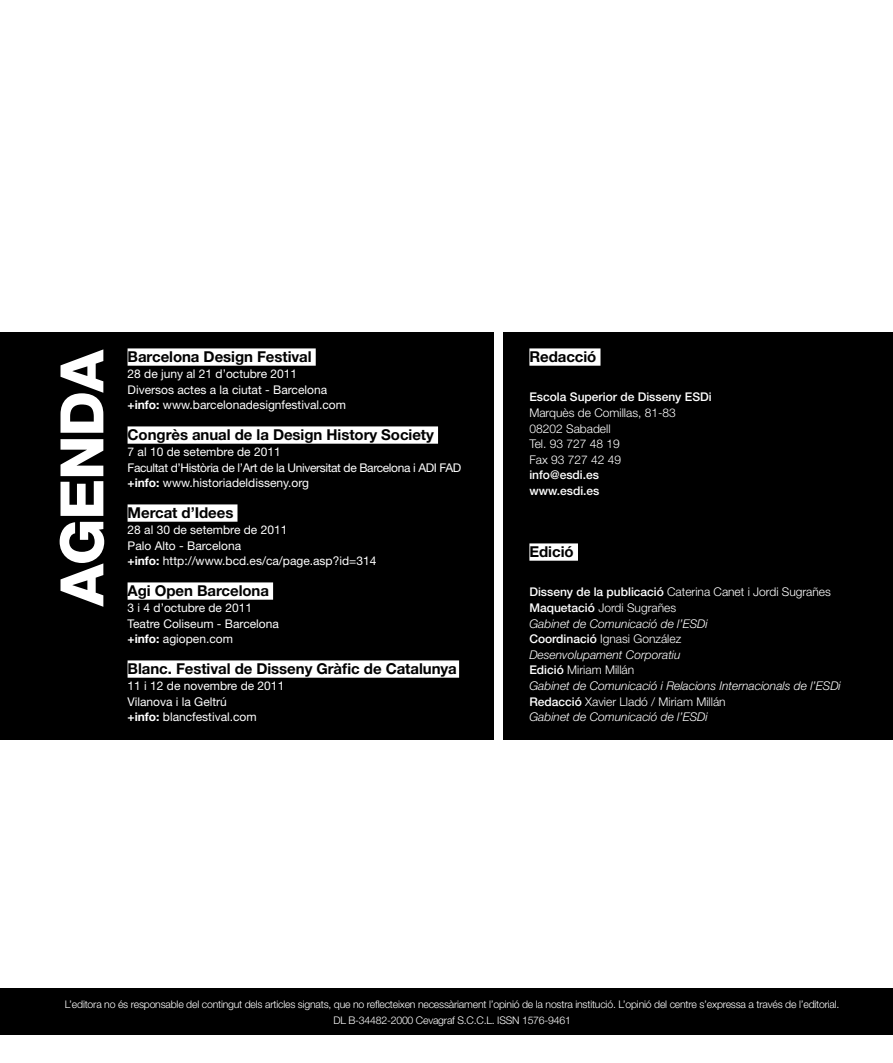
<style>
.page{position:relative;width:893px;height:1063px;background:#fff}
.page>*{position:absolute;margin:0;border:0;box-sizing:border-box;transform-origin:0 0}
.t1{font:800 60px "Helvetica Neue";color:#fff}
.t2{font:700 15px "Helvetica Neue";letter-spacing:-.005em;color:#000}
.t3{font:12px/15.6px "Helvetica Neue";color:#fff}
.t4{font:italic 300 12px/15.6px "Helvetica Neue";color:#fff}
.t5{font:12px/15.6px "Helvetica Neue";letter-spacing:-.03em;color:#fff}
.t6{font:300 12px/15.6px "Helvetica Neue";color:#fff}
.t7{font:500 12px/15.6px "Helvetica Neue";color:#fff}
.t8{font:300 10.5px/16.5px "Helvetica Neue";letter-spacing:-.02em;color:#fff;text-align:center}
.s1{font-weight:700}
.s2{font-weight:500;font-style:normal}
.s3{font-style:normal}
</style>
<div class="page">
<div style="left:0;top:989px;width:893px;height:46px;background:#000"></div>
<div style="left:503px;top:333px;width:390px;height:407px;background:#000"></div>
<div style="left:0;top:333px;width:493px;height:407px;background:#000"></div>
<div style="left:529px;top:348px;width:71px;height:18px;background:#fff"></div>
<div style="left:529px;top:543px;width:49px;height:18px;background:#fff"></div>
<div style="left:128px;top:348px;width:188px;height:18px;background:#fff"></div>
<div style="left:128px;top:426px;width:310px;height:18px;background:#fff"></div>
<div style="left:128px;top:504px;width:109px;height:18px;background:#fff"></div>
<div style="left:128px;top:582px;width:145px;height:18px;background:#fff"></div>
<div style="left:128px;top:660px;width:331px;height:18px;background:#fff"></div>
<h1 class="t1" style="left:46px;top:606px;width:259px;rotate:-90deg">agenda</h1>
<p class="t2" style="left:529px;top:348px;width:69px">Redacció</p>
<p class="t2" style="left:128px;top:348px;width:186px">Barcelona Design Festival</p>
<p class="t3" style="left:128px;top:366px;width:220px">28 de juny al 21 d’octubre 2011<br>Diversos actes a la ciutat - Barcelona <span class="s1">+info:</span> www.barcelonadesignfestival.com</p>
<p class="t2" style="left:128px;top:426px;width:308px">Congrès anual de la Design History Society</p>
<p class="t5" style="left:128px;top:444px;width:335px">7 al 10 de setembre de 2011<br>Facultat d’Història de l’Art de la Universitat de Barcelona i ADI FAD <span class="s1">+info:</span> www.historiadeldisseny.org</p>
<p class="t2" style="left:128px;top:504px;width:107px">Mercat d’Idees</p>
<p class="t3" style="left:128px;top:522px;width:250px">28 al 30 de setembre de 2011<br>Palo Alto - Barcelona<br><span class="s1">+info:</span> http://www.bcd.es/ca/page.asp?id=314</p>
<p class="t2" style="left:128px;top:582px;width:143px">Agi Open Barcelona</p>
<p class="t3" style="left:128px;top:600px;width:153px">3 i 4 d’octubre de 2011<br>Teatre Coliseum - Barcelona <span class="s1">+info:</span> agiopen.com</p>
<p class="t2" style="left:128px;top:660px;width:331px">Blanc. Festival de Disseny Gràfic de Catalunya</p>
<p class="t3" style="left:128px;top:678px;width:158px">11 i 12 de novembre de 2011<br>Vilanova i la Geltrú<br><span class="s1">+info:</span> blancfestival.com</p>
<p class="t7" style="left:529px;top:389px;width:184px">Escola Superior de Disseny ESDi</p>
<p class="t6" style="left:529px;top:405px;width:148px">Marquès de Comillas, 81-83<br>08202 Sabadell<br>Tel. 93 727 48 19<br>Fax 93 727 42 49</p>
<p class="t7" style="left:529px;top:467px;width:72px">info@esdi.es www.esdi.es</p>
<p class="t2" style="left:529px;top:543px;width:46px">Edició</p>
<p class="t4" style="left:529px;top:584px;width:313px"><span class="s2">Disseny de la publicació</span> <span class="s3">Caterina Canet i Jordi Sugrañes </span><span class="s2">Maquetació</span> <span class="s3">Jordi Sugrañes<br></span>Gabinet de Comunicació de l’ESDi<br><span class="s2">Coordinació</span> <span class="s3">Ignasi González<br></span>Desenvolupament Corporatiu<br><span class="s2">Edició</span> <span class="s3">Miriam Millán<br></span>Gabinet de Comunicació i Relacions Internacionals de l’ESDi <span class="s2">Redacció</span> <span class="s3">Xavier Lladó / Miriam Millán<br></span>Gabinet de Comunicació de l’ESDi</p>
<p class="t8" style="left:65px;top:996px;width:776px">L’editora no és responsable del contingut dels articles signats, que no reflecteixen necessàriament l’opinió de la nostra institució. L’opinió del centre s’expressa a través de l’editorial.<br>DL B-34482-2000 Cevagraf S.C.C.L. ISSN 1576-9461</p>
</div>
